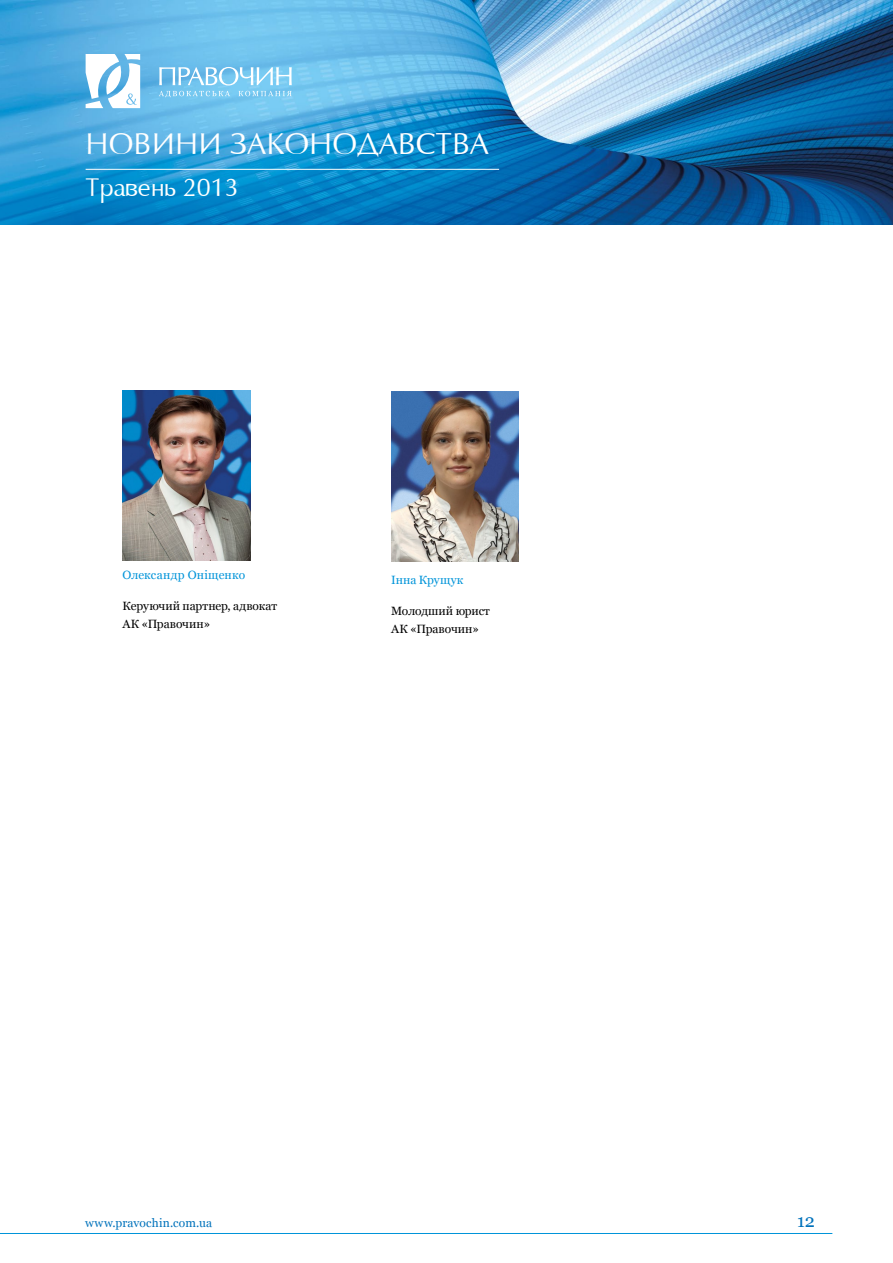
<style>
.page{position:relative;width:893px;height:1263px;background:#fff}
.page>*{position:absolute;margin:0;border:0;box-sizing:border-box;transform-origin:0 0}
.t1{font:28.5px "Opium";color:#fff}
.t2{font:24px "Opium";color:#fff}
.t3{font:18px "Georgia";color:#0072bb}
.t4{font:12px/18px "Georgia";letter-spacing:-.01em;color:#000}
.t5{font:12px "Georgia";letter-spacing:.015em;color:#0072bb}
.t6{font:12px "Georgia";letter-spacing:.02em;color:#0094d9}
.t7{font:12px "Georgia";color:#0094d9}
</style>
<div class="page">
<img style="left:0;top:0;width:893px;height:224px">
<svg style="left:86px;top:54px;width:54px;height:54px"></svg>
<svg style="left:159px;top:67px;width:133px;height:30px;background:#91d1f1"></svg>
<hr style="left:86px;top:169px;width:413px;height:1px;background:#fff">
<hr style="left:0;top:1233px;width:832px;height:1px;background:#0094d9">
<img style="left:122px;top:390px;width:128px;height:170px">
<img style="left:391px;top:391px;width:128px;height:170px">
<h1 class="t1" style="left:86px;top:127px;width:405px">НОВИНИ ЗАКОНОДАВСТВА</h1>
<h2 class="t2" style="left:86px;top:174px;width:155px">Травень 2013</h2>
<p class="t6" style="left:122px;top:568px;width:124px">Олександр Оніщенко</p>
<p class="t4" style="left:122px;top:597px;width:156px">Керуючий партнер, адвокат<br>АК «Правочин»</p>
<p class="t7" style="left:391px;top:572px;width:74px">Інна Крущук</p>
<p class="t4" style="left:391px;top:602px;width:100px">Молодший юрист<br>АК «Правочин»</p>
<p class="t5" style="left:85px;top:1215px;width:129px">www.pravochin.com.ua</p>
<h3 class="t3" style="left:797px;top:1210px;width:19px">12</h3>
</div>
